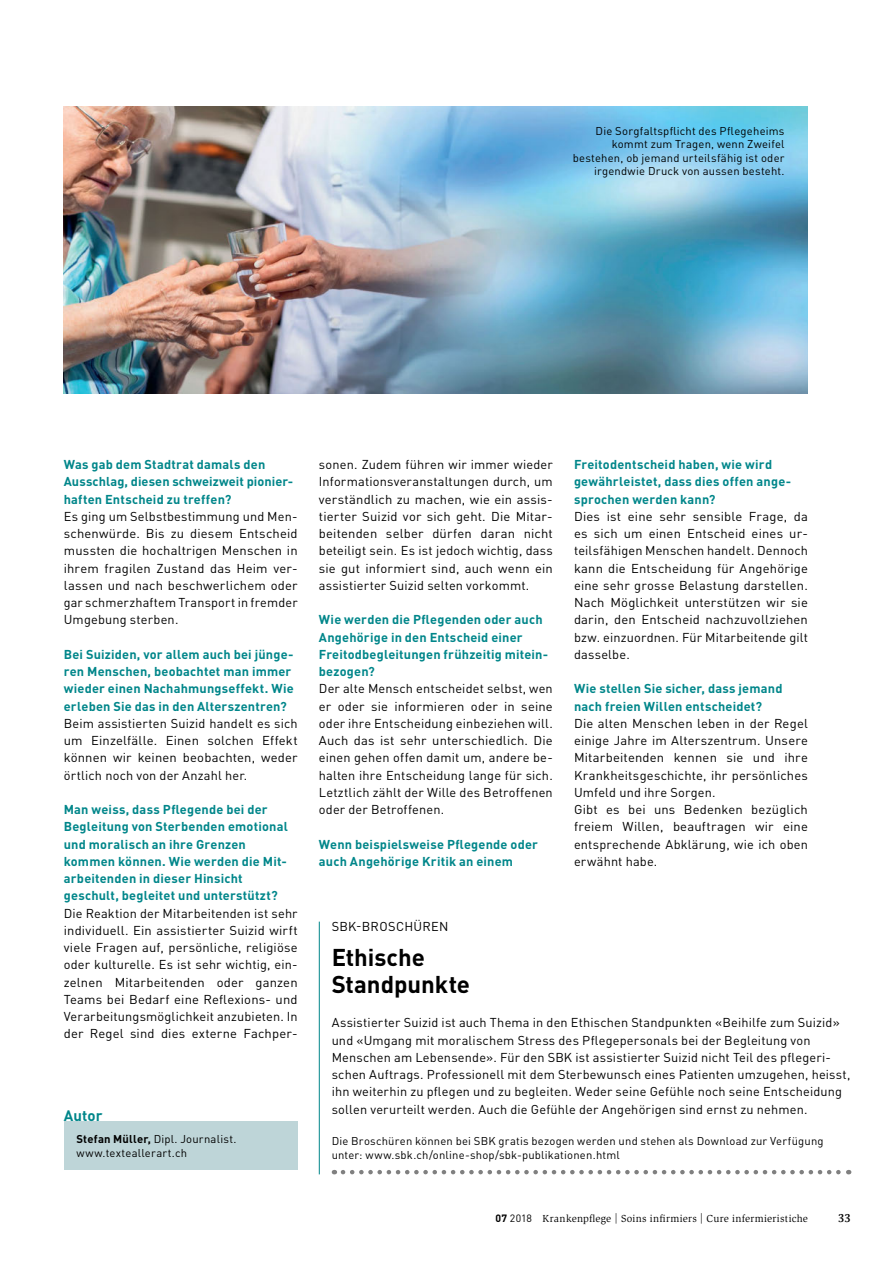
<style>
.page{position:relative;width:893px;height:1263px;background:#fff}
.page>*{position:absolute;margin:0;border:0;box-sizing:border-box;transform-origin:0 0}
.t1{font:700 24px/27px "DIN Pro";color:#000}
.t2{font:700 15px "DIN Pro";letter-spacing:.005em;color:#00868a}
.t3{font:12.75px/17.2px "DIN Pro";letter-spacing:.015em;color:#000}
.t4{font:700 12.75px/17.2px "DIN Pro";letter-spacing:.015em;color:#00868a}
.t5{font:700 12px "Esta Pro";color:#000}
.t6{font:11.25px/13.5px "DIN Pro";letter-spacing:.02em;color:#000}
.t7{font:10.5px "Slimbach Std";letter-spacing:.025em;color:#000}
.s1{font-weight:700;color:#00868a}
.s2{font-weight:400;color:#000}
.s3{font-weight:700}
.s4{font-family:"DIN Pro";font-weight:700}
.s5{font-family:"DIN Pro"}
</style>
<div class="page">
<img style="left:64px;top:107px;width:744px;height:286px">
<div style="left:64px;top:1121px;width:234px;height:49px;background:#bed5d8"></div>
<svg style="left:343px;top:1170px;width:506px;height:4px"></svg>
<hr style="left:319px;top:922px;width:1px;height:252px;background:#00868a">
<p class="t6" style="left:573px;top:123px;width:213px;text-align:right">Die Sorgfaltspflicht des Pflegeheims kommt zum Tragen, wenn Zweifel bestehen, ob jemand urteilsfähig ist oder irgendwie Druck von aussen besteht.</p>
<p class="t3" style="left:64px;top:455px;width:235px"><span class="s1">Was gab dem Stadtrat damals den Ausschlag, diesen schweizweit pionier&shy;haften Entscheid zu treffen?<br></span>Es ging um Selbstbestimmung und Men&shy;schenwürde. Bis zu diesem Entscheid mussten die hochaltrigen Menschen in ihrem fragilen Zustand das Heim ver&shy;lassen und nach beschwerlichem oder gar schmerzhaftem Transport in fremder Umgebung sterben.</p>
<p class="t4" style="left:64px;top:645px;width:235px">Bei Suiziden, vor allem auch bei jünge&shy;ren Menschen, beobachtet man immer wieder einen Nachahmungseffekt. Wie erleben Sie das in den Alterszentren?<br><span class="s2">Beim assistierten Suizid handelt es sich um Einzelfälle. Einen solchen Effekt können wir keinen beobachten, weder örtlich noch von der Anzahl her.</span></p>
<p class="t3" style="left:64px;top:800px;width:235px"><span class="s1">Man weiss, dass Pflegende bei der Begleitung von Sterbenden emotional und moralisch an ihre Grenzen kommen können. Wie werden die Mit&shy;arbeitenden in dieser Hinsicht geschult, begleitet und unterstützt?<br></span>Die Reaktion der Mitarbeitenden ist sehr individuell. Ein assistierter Suizid wirft viele Fragen auf, persönliche, religiöse oder kulturelle. Es ist sehr wichtig, ein&shy;zelnen Mitarbeitenden oder ganzen Teams bei Bedarf eine Reflexions- und Verarbeitungsmöglichkeit anzubieten. In der Regel sind dies externe Fachper-</p>
<p class="t2" style="left:64px;top:1106px;width:40px">Autor</p>
<p class="t6" style="left:77px;top:1131px;width:161px;line-height:14.2px"><span class="s3">Stefan Müller,</span> Dipl. Journalist. www.texteallerart.ch</p>
<p class="t3" style="left:319px;top:455px;width:235px;text-align:justify">sonen. Zudem führen wir immer wieder Informationsveranstaltungen durch, um verständlich zu machen, wie ein assis&shy;tierter Suizid vor sich geht. Die Mitar&shy;beitenden selber dürfen daran nicht beteiligt sein. Es ist jedoch wichtig, dass sie gut informiert sind, auch wenn ein assistierter Suizid selten vorkommt.</p>
<p class="t3" style="left:319px;top:610px;width:235px"><span class="s1">Wie werden die Pflegenden oder auch Angehörige in den Entscheid einer Freitodbegleitungen frühzeitig mitein&shy;bezogen?<br></span>Der alte Mensch entscheidet selbst, wen er oder sie informieren oder in seine oder ihre Entscheidung einbeziehen will.<br>Auch das ist sehr unterschiedlich. Die einen gehen offen damit um, andere be&shy;halten ihre Entscheidung lange für sich.<br>Letztlich zählt der Wille des Betroffenen oder der Betroffenen.</p>
<p class="t4" style="left:319px;top:835px;width:221px">Wenn beispielsweise Pflegende oder auch Angehörige Kritik an einem</p>
<p class="t3" style="left:574px;top:455px;width:235px"><span class="s1">Freitodentscheid haben, wie wird gewährleistet, dass dies offen ange&shy;sprochen werden kann?<br></span>Dies ist eine sehr sensible Frage, da es sich um einen Entscheid eines ur&shy;teilsfähigen Menschen handelt. Dennoch kann die Entscheidung für Angehörige eine sehr grosse Belastung darstellen.<br>Nach Möglichkeit unterstützen wir sie darin, den Entscheid nachzuvollziehen bzw. einzuordnen. Für Mitarbeitende gilt dasselbe.</p>
<p class="t3" style="left:574px;top:679px;width:235px"><span class="s1">Wie stellen Sie sicher, dass jemand nach freien Willen entscheidet?<br></span>Die alten Menschen leben in der Regel einige Jahre im Alterszentrum. Unsere Mitarbeitenden kennen sie und ihre Krankheitsgeschichte, ihr persönliches Umfeld und ihre Sorgen.<br>Gibt es bei uns Bedenken bezüglich freiem Willen, beauftragen wir eine entsprechende Abklärung, wie ich oben erwähnt habe.</p>
<p class="t3" style="left:332px;top:918px;width:118px">SBK-BROSCHÜREN</p>
<p class="t1" style="left:332px;top:943px;width:140px">Ethische<br>Standpunkte</p>
<p class="t3" style="left:332px;top:1013px;width:520px">Assistierter Suizid ist auch Thema in den Ethischen Standpunkten «Beihilfe zum Suizid» und «Umgang mit moralischem Stress des Pflegepersonals bei der Begleitung von Menschen am Lebensende». Für den SBK ist assistierter Suizid nicht Teil des pflegeri&shy;schen Auftrags. Professionell mit dem Sterbewunsch eines Patienten umzugehen, heisst, ihn weiterhin zu pflegen und zu begleiten. Weder seine Gefühle noch seine Entscheidung sollen verurteilt werden. Auch die Gefühle der Angehörigen sind ernst zu nehmen.</p>
<p class="t6" style="left:332px;top:1133px;width:494px;line-height:14.2px">Die Broschüren können bei SBK gratis bezogen werden und stehen als Download zur Verfügung unter: www.sbk.ch/online-shop/sbk-publikationen.html</p>
<p class="t7" style="left:496px;top:1212px;width:314px"><span class="s4">07</span> <span class="s5">2018</span> Krankenpflege | Soins infirmiers | Cure infermieristiche</p>
<p class="t5" style="left:838px;top:1209px;width:14px">33</p>
</div>
